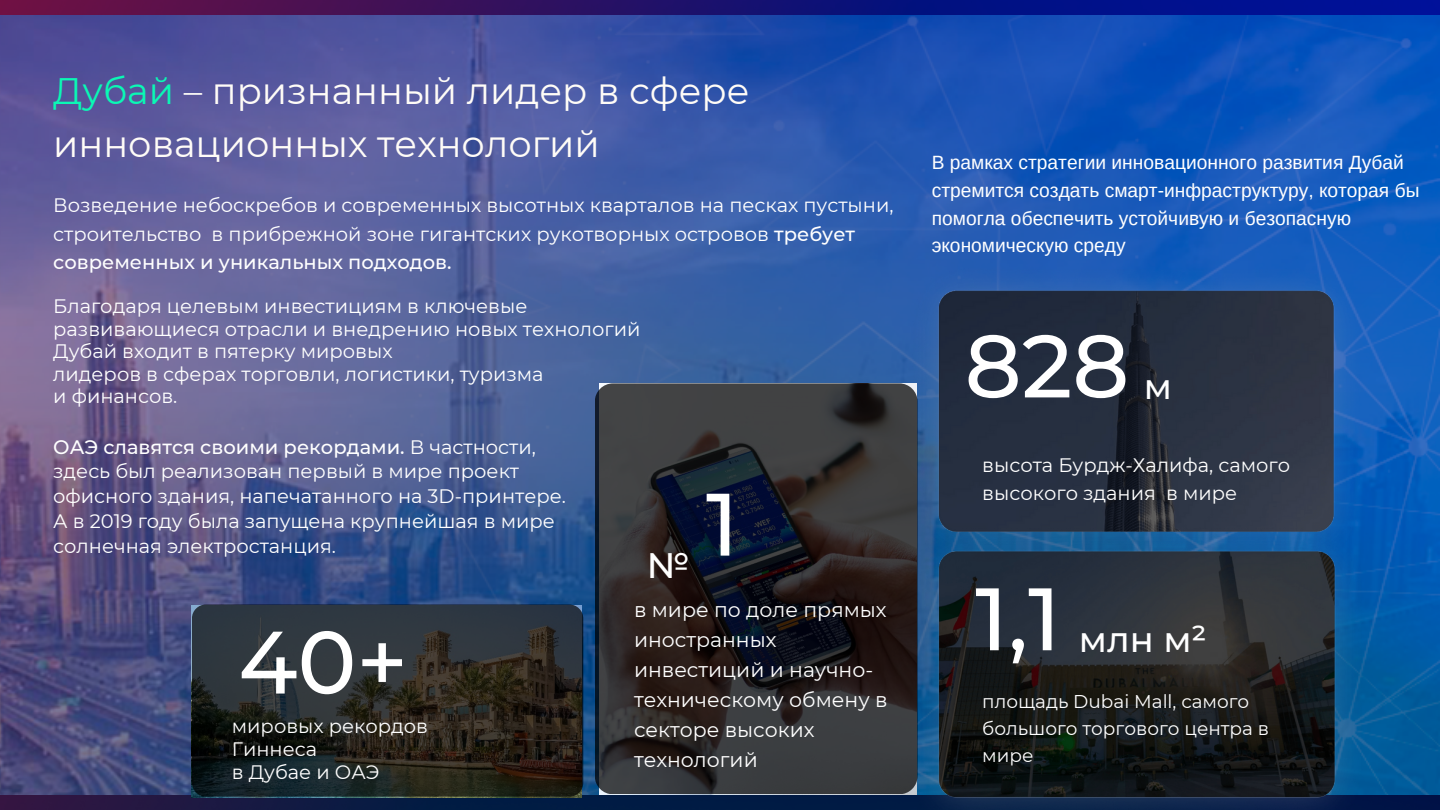
<style>
.page{position:relative;width:1440px;height:810px;background:#fff}
.page>*{position:absolute;margin:0;border:0;box-sizing:border-box;transform-origin:0 0}
.t1{font:500 88.4px "Montserrat";color:#fff}
.t2{font:36.8px/53.2px "Montserrat";color:#fffcf7}
.t3{font:500 35.4px "Montserrat";color:#fff}
.t4{font:20.5px/30px "Montserrat";color:#fff}
.t5{font:19.5px/24.8px "Montserrat";color:#fff}
.t6{font:19.2px/27.8px "Arimo";color:#fff}
.t7{font:18.5px/27px "Montserrat";color:#fff}
.s1{color:#0bf8b5}
.s2{font-weight:500}
</style>
<div class="page">
<img style="left:0;top:0;width:1440px;height:810px">
<img style="left:0;top:16px;width:1440px;height:778px">
<img style="left:902px;top:258px;width:467px;height:260px">
<img style="left:902px;top:518px;width:467px;height:292px">
<svg style="left:192px;top:605px;width:391px;height:192px"></svg>
<svg style="left:595px;top:383px;width:323px;height:411px"></svg>
<p class="t2" style="left:53px;top:64px;width:698px"><span class="s1">Дубай</span> – признанный лидер в сфере инновационных технологий</p>
<p class="t5" style="left:53px;top:191px;width:842px;line-height:28.5px">Возведение небоскребов и современных высотных кварталов на песках пустыни, строительство в прибрежной зоне гигантских рукотворных островов <span class="s2">требует современных и уникальных подходов.</span></p>
<p class="t5" style="left:53px;top:295px;width:589px;line-height:22.5px">Благодаря целевым инвестициям в ключевые развивающиеся отрасли и внедрению новых технологий<br>Дубай входит в пятерку мировых</p>
<p class="t5" style="left:53px;top:361px;width:492px">лидеров в сферах торговли, логистики, туризма</p>
<p class="t5" style="left:53px;top:384px;width:126px">и финансов.</p>
<p class="t5" style="left:53px;top:434px;width:514px"><span class="s2">ОАЭ славятся своими рекордами.</span> В частности, здесь был реализован первый в мире проект офисного здания, напечатанного на 3D-принтере.<br>А в 2019 году была запущена крупнейшая в мире солнечная электростанция.</p>
<p class="t1" style="left:238px;top:608px;width:171px">40+</p>
<p class="t5" style="left:232px;top:714px;width:198px;line-height:23.2px">мировых рекордов<br>Гиннеса</p>
<p class="t5" style="left:232px;top:760px;width:149px">в Дубае и ОАЭ</p>
<p class="t3" style="left:647px;top:544px;width:44px">№</p>
<p class="t1" style="left:706px;top:470px;width:34px">1</p>
<p class="t4" style="left:634px;top:595px;width:255px">в мире по доле прямых иностранных инвестиций и научно&shy;техническому обмену в секторе высоких технологий</p>
<p class="t6" style="left:932px;top:149px;width:489px">В рамках стратегии инновационного развития Дубай стремится создать смарт-инфраструктуру, которая бы помогла обеспечить устойчивую и безопасную экономическую среду</p>
<p class="t1" style="left:965px;top:312px;width:166px">828</p>
<p class="t3" style="left:1144px;top:364px;width:30px">м</p>
<p class="t5" style="left:982px;top:450px;width:309px;line-height:28.5px">высота Бурдж-Халифа, самого высокого здания в мире</p>
<p class="t1" style="left:975px;top:565px;width:87px">1,1</p>
<p class="t3" style="left:1079px;top:618px;width:129px">млн м²</p>
<p class="t7" style="left:982px;top:688px;width:288px">площадь Dubai Mall, самого большого торгового центра в мире</p>
</div>
